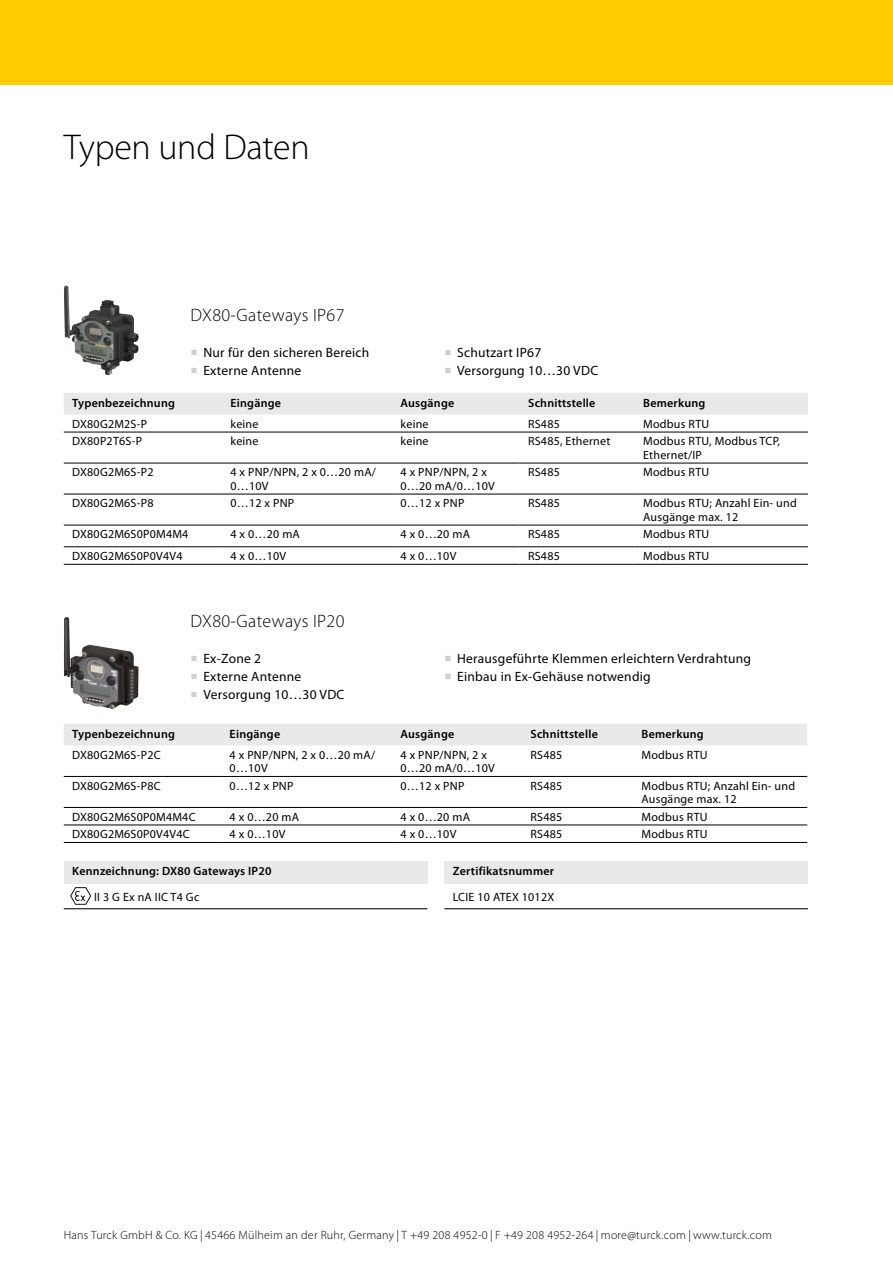
<style>
.page{position:relative;width:893px;height:1263px;background:#fff}
.page>*{position:absolute;margin:0;border:0;box-sizing:border-box;transform-origin:0 0}
.t1{font:300 36px "Myriad Pro";letter-spacing:-.005em;color:#000}
.t2{font:300 18px "Myriad Pro";letter-spacing:.02em;color:#000}
.t3{font:13.5px "Myriad Pro";letter-spacing:.02em;color:#000}
.t4{font:12px/13.5px "Myriad Pro";letter-spacing:.02em;color:#000}
.t5{font:600 12px "Myriad Pro";letter-spacing:.02em;color:#000}
.t6{font:300 12px "Myriad Pro";letter-spacing:.02em;color:#000}
.s1{font-family:"Minion Pro";font-size:18px;color:#cfd0d0}
</style>
<div class="page">
<div style="left:0;top:0;width:893px;height:85px;background:#fc0"></div>
<div style="left:64px;top:724px;width:743px;height:21px;background:#e9e9e9"></div>
<hr style="left:64px;top:807px;width:157px;height:1px;background:#000">
<hr style="left:221px;top:807px;width:171px;height:1px;background:#000">
<hr style="left:392px;top:807px;width:130px;height:1px;background:#000">
<hr style="left:522px;top:807px;width:111px;height:1px;background:#000">
<hr style="left:633px;top:807px;width:174px;height:1px;background:#000">
<hr style="left:64px;top:824px;width:157px;height:1px;background:#000">
<hr style="left:221px;top:824px;width:171px;height:1px;background:#000">
<hr style="left:392px;top:824px;width:130px;height:1px;background:#000">
<hr style="left:522px;top:824px;width:111px;height:1px;background:#000">
<hr style="left:633px;top:824px;width:174px;height:1px;background:#000">
<hr style="left:64px;top:842px;width:157px;height:1px;background:#000">
<hr style="left:221px;top:842px;width:171px;height:1px;background:#000">
<hr style="left:392px;top:842px;width:130px;height:1px;background:#000">
<hr style="left:522px;top:842px;width:111px;height:1px;background:#000">
<hr style="left:633px;top:842px;width:174px;height:1px;background:#000">
<hr style="left:64px;top:776px;width:157px;height:1px;background:#000">
<hr style="left:221px;top:776px;width:171px;height:1px;background:#000">
<hr style="left:392px;top:776px;width:130px;height:1px;background:#000">
<hr style="left:522px;top:776px;width:111px;height:1px;background:#000">
<hr style="left:633px;top:776px;width:174px;height:1px;background:#000">
<img style="left:64px;top:287px;width:75px;height:88px">
<img style="left:64px;top:617px;width:65px;height:92px">
<div style="left:64px;top:393px;width:744px;height:21px;background:#e9e9e9"></div>
<hr style="left:64px;top:546px;width:158px;height:1px;background:#000">
<hr style="left:222px;top:546px;width:170px;height:1px;background:#000">
<hr style="left:392px;top:546px;width:128px;height:1px;background:#000">
<hr style="left:64px;top:564px;width:158px;height:1px;background:#000">
<hr style="left:222px;top:564px;width:170px;height:1px;background:#000">
<hr style="left:392px;top:564px;width:128px;height:1px;background:#000">
<hr style="left:520px;top:564px;width:115px;height:1px;background:#000">
<hr style="left:635px;top:564px;width:173px;height:1px;background:#000">
<hr style="left:64px;top:432px;width:158px;height:1px;background:#000">
<hr style="left:222px;top:432px;width:170px;height:1px;background:#000">
<hr style="left:392px;top:432px;width:128px;height:1px;background:#000">
<hr style="left:520px;top:432px;width:115px;height:1px;background:#000">
<hr style="left:635px;top:432px;width:173px;height:1px;background:#000">
<hr style="left:64px;top:463px;width:158px;height:1px;background:#000">
<hr style="left:222px;top:463px;width:170px;height:1px;background:#000">
<hr style="left:392px;top:463px;width:128px;height:1px;background:#000">
<hr style="left:520px;top:463px;width:115px;height:1px;background:#000">
<hr style="left:635px;top:463px;width:173px;height:1px;background:#000">
<hr style="left:64px;top:494px;width:158px;height:1px;background:#000">
<hr style="left:222px;top:494px;width:170px;height:1px;background:#000">
<hr style="left:392px;top:494px;width:128px;height:1px;background:#000">
<hr style="left:520px;top:494px;width:115px;height:1px;background:#000">
<hr style="left:635px;top:494px;width:173px;height:1px;background:#000">
<hr style="left:64px;top:525px;width:158px;height:1px;background:#000">
<hr style="left:222px;top:525px;width:170px;height:1px;background:#000">
<hr style="left:392px;top:525px;width:128px;height:1px;background:#000">
<hr style="left:520px;top:525px;width:115px;height:1px;background:#000">
<hr style="left:635px;top:525px;width:173px;height:1px;background:#000">
<hr style="left:520px;top:546px;width:115px;height:1px;background:#000">
<hr style="left:635px;top:546px;width:173px;height:1px;background:#000">
<div style="left:64px;top:861px;width:363px;height:22px;background:#e9e9e9"></div>
<hr style="left:64px;top:908px;width:363px;height:1px;background:#000">
<svg style="left:70px;top:887px;width:21px;height:18px"></svg>
<div style="left:444px;top:861px;width:364px;height:22px;background:#e9e9e9"></div>
<hr style="left:444px;top:908px;width:364px;height:1px;background:#000">
<h1 class="t1" style="left:64px;top:125px;width:248px">Typen und Daten</h1>
<h2 class="t2" style="left:191px;top:304px;width:155px">DX80-Gateways IP67</h2>
<p class="t3" style="left:191px;top:344px;width:180px"><span class="s1">■</span> Nur für den sicheren Bereich</p>
<p class="t3" style="left:191px;top:362px;width:112px"><span class="s1">■</span> Externe Antenne</p>
<p class="t3" style="left:444px;top:344px;width:98px"><span class="s1">■</span> Schutzart IP67</p>
<p class="t3" style="left:444px;top:362px;width:155px"><span class="s1">■</span> Versorgung 10…30 VDC</p>
<p class="t5" style="left:72px;top:395px;width:104px">Typenbezeichnung</p>
<p class="t5" style="left:230px;top:395px;width:52px">Eingänge</p>
<p class="t5" style="left:401px;top:395px;width:55px">Ausgänge</p>
<p class="t5" style="left:528px;top:395px;width:69px">Schnittstelle</p>
<p class="t5" style="left:643px;top:395px;width:64px">Bemerkung</p>
<p class="t4" style="left:72px;top:417px;width:76px">DX80G2M2S-P</p>
<p class="t4" style="left:230px;top:417px;width:30px">keine</p>
<p class="t4" style="left:401px;top:417px;width:30px">keine</p>
<p class="t4" style="left:528px;top:417px;width:33px">RS485</p>
<p class="t4" style="left:643px;top:417px;width:68px">Modbus RTU</p>
<p class="t4" style="left:72px;top:434px;width:71px">DX80P2T6S-P</p>
<p class="t4" style="left:230px;top:434px;width:30px">keine</p>
<p class="t4" style="left:401px;top:434px;width:30px">keine</p>
<p class="t4" style="left:528px;top:434px;width:84px">RS485, Ethernet</p>
<p class="t4" style="left:643px;top:434px;width:138px">Modbus RTU, Modbus TCP,<br>Ethernet/IP</p>
<p class="t4" style="left:72px;top:465px;width:83px">DX80G2M6S-P2</p>
<p class="t4" style="left:230px;top:465px;width:147px">4 x PNP/NPN, 2 x 0…20 mA/<br>0…10V</p>
<p class="t4" style="left:401px;top:465px;width:96px">4 x PNP/NPN, 2 x<br>0…20 mA/0…10V</p>
<p class="t4" style="left:528px;top:465px;width:33px">RS485</p>
<p class="t4" style="left:643px;top:465px;width:68px">Modbus RTU</p>
<p class="t4" style="left:72px;top:496px;width:83px">DX80G2M6S-P8</p>
<p class="t4" style="left:230px;top:496px;width:65px">0…12 x PNP</p>
<p class="t4" style="left:401px;top:496px;width:65px">0…12 x PNP</p>
<p class="t4" style="left:528px;top:496px;width:33px">RS485</p>
<p class="t4" style="left:643px;top:496px;width:155px">Modbus RTU; Anzahl Ein- und<br>Ausgänge max. 12</p>
<p class="t4" style="left:72px;top:527px;width:118px">DX80G2M6S0P0M4M4</p>
<p class="t4" style="left:230px;top:527px;width:71px">4 x 0…20 mA</p>
<p class="t4" style="left:401px;top:527px;width:71px">4 x 0…20 mA</p>
<p class="t4" style="left:528px;top:527px;width:33px">RS485</p>
<p class="t4" style="left:643px;top:527px;width:68px">Modbus RTU</p>
<p class="t4" style="left:72px;top:549px;width:112px">DX80G2M6S0P0V4V4</p>
<p class="t4" style="left:230px;top:549px;width:57px">4 x 0…10V</p>
<p class="t4" style="left:401px;top:549px;width:57px">4 x 0…10V</p>
<p class="t4" style="left:528px;top:549px;width:33px">RS485</p>
<p class="t4" style="left:643px;top:549px;width:68px">Modbus RTU</p>
<h2 class="t2" style="left:191px;top:610px;width:155px">DX80-Gateways IP20</h2>
<p class="t3" style="left:191px;top:650px;width:72px"><span class="s1">■</span> Ex-Zone 2</p>
<p class="t3" style="left:191px;top:668px;width:112px"><span class="s1">■</span> Externe Antenne</p>
<p class="t3" style="left:191px;top:686px;width:155px"><span class="s1">■</span> Versorgung 10…30 VDC</p>
<p class="t3" style="left:444px;top:650px;width:308px"><span class="s1">■</span> Herausgeführte Klemmen erleichtern Verdrahtung</p>
<p class="t3" style="left:444px;top:668px;width:208px"><span class="s1">■</span> Einbau in Ex-Gehäuse notwendig</p>
<p class="t5" style="left:72px;top:726px;width:104px">Typenbezeichnung</p>
<p class="t5" style="left:230px;top:726px;width:52px">Eingänge</p>
<p class="t5" style="left:401px;top:726px;width:55px">Ausgänge</p>
<p class="t5" style="left:530px;top:726px;width:69px">Schnittstelle</p>
<p class="t5" style="left:641px;top:726px;width:64px">Bemerkung</p>
<p class="t4" style="left:72px;top:748px;width:90px">DX80G2M6S-P2C</p>
<p class="t4" style="left:230px;top:748px;width:147px">4 x PNP/NPN, 2 x 0…20 mA/<br>0…10V</p>
<p class="t4" style="left:401px;top:748px;width:96px">4 x PNP/NPN, 2 x<br>0…20 mA/0…10V</p>
<p class="t4" style="left:530px;top:748px;width:33px">RS485</p>
<p class="t4" style="left:641px;top:748px;width:68px">Modbus RTU</p>
<p class="t4" style="left:72px;top:779px;width:90px">DX80G2M6S-P8C</p>
<p class="t4" style="left:230px;top:779px;width:65px">0…12 x PNP</p>
<p class="t4" style="left:401px;top:779px;width:65px">0…12 x PNP</p>
<p class="t4" style="left:530px;top:779px;width:33px">RS485</p>
<p class="t4" style="left:641px;top:779px;width:155px">Modbus RTU; Anzahl Ein- und<br>Ausgänge max. 12</p>
<p class="t4" style="left:72px;top:810px;width:125px">DX80G2M6S0P0M4M4C</p>
<p class="t4" style="left:230px;top:810px;width:71px">4 x 0…20 mA</p>
<p class="t4" style="left:401px;top:810px;width:71px">4 x 0…20 mA</p>
<p class="t4" style="left:530px;top:810px;width:33px">RS485</p>
<p class="t4" style="left:641px;top:810px;width:68px">Modbus RTU</p>
<p class="t4" style="left:72px;top:827px;width:119px">DX80G2M6S0P0V4V4C</p>
<p class="t4" style="left:230px;top:827px;width:57px">4 x 0…10V</p>
<p class="t4" style="left:401px;top:827px;width:57px">4 x 0…10V</p>
<p class="t4" style="left:530px;top:827px;width:33px">RS485</p>
<p class="t4" style="left:641px;top:827px;width:68px">Modbus RTU</p>
<p class="t5" style="left:72px;top:863px;width:201px">Kennzeichnung: DX80 Gateways IP20</p>
<p class="t4" style="left:94px;top:890px;width:107px">II 3 G Ex nA IIC T4 Gc</p>
<p class="t5" style="left:453px;top:863px;width:103px">Zertifikatsnummer</p>
<p class="t4" style="left:453px;top:889px;width:103px">LCIE 10 ATEX 1012X</p>
<p class="t6" style="left:64px;top:1228px;width:709px">Hans Turck GmbH &amp; Co. KG | 45466 Mülheim an der Ruhr, Germany | T +49 208 4952-0 | F +49 208 4952-264 | more@turck.com | www.turck.com</p>
</div>
